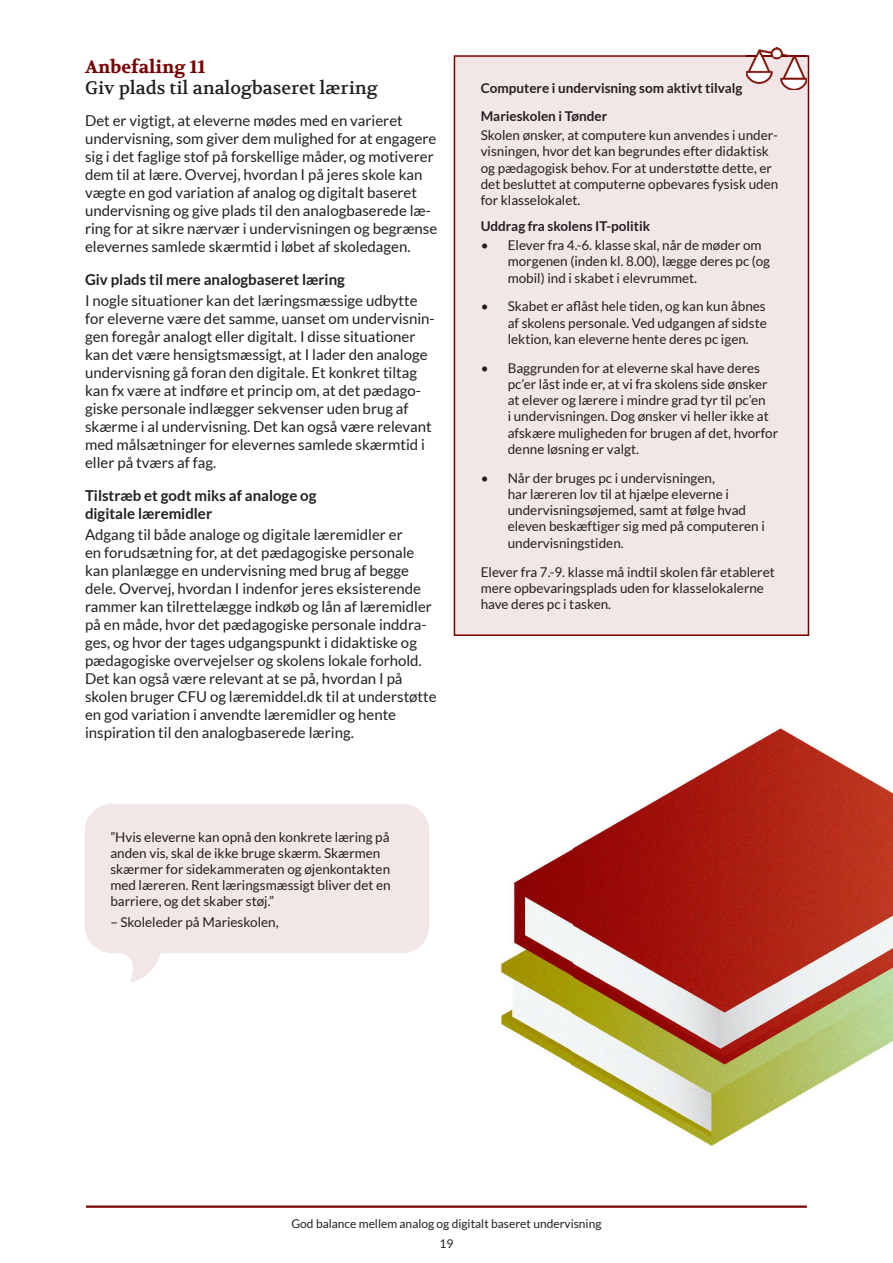
<style>
.page{position:relative;width:893px;height:1263px;background:#fff}
.page>*{position:absolute;margin:0;border:0;box-sizing:border-box;transform-origin:0 0}
.t1{font:18px "Volkhov";color:#231f20}
.t2{font:700 18px "Volkhov";color:#780000}
.t3{font:15px/18px "Lato";color:#231f20}
.t4{font:700 15px/18px "Lato";color:#231f20}
.t5{font:13.5px/16.2px "Lato";color:#231f20}
.t6{font:700 13.5px/27.8px "Lato";color:#231f20}
.t7{font:12px "Lato";color:#231f20}
</style>
<div class="page">
<hr style="left:86px;top:1205px;width:721px;height:3px;background:#780000">
<div style="left:454px;top:55px;width:355px;height:581px;background:#f2e6e6"></div>
<img style="left:746px;top:48px;width:61px;height:42px">
<div style="left:85px;top:804px;width:344px;height:149px;background:#f2e6e6;border-radius:27px"></div>
<svg style="left:100px;top:950px;width:61px;height:32px"></svg>
<img style="left:497px;top:727px;width:396px;height:420px">
<p class="t2" style="left:85px;top:56px;width:122px">Anbefaling 11</p>
<p class="t1" style="left:85px;top:80px;width:294px">Giv plads til analogbaseret læring</p>
<p class="t3" style="left:85px;top:111px;width:354px">Det er vigtigt, at eleverne mødes med en varieret undervisning, som giver dem mulighed for at engagere sig i det faglige stof på forskellige måder, og motiverer dem til at lære. Overvej, hvordan I på jeres skole kan vægte en god variation af analog og digitalt baseret undervisning og give plads til den analogbaserede læ&shy;ring for at sikre nærvær i undervisningen og begrænse elevernes samlede skærmtid i løbet af skoledagen.</p>
<p class="t4" style="left:85px;top:272px;width:261px">Giv plads til mere analogbaseret læring</p>
<p class="t3" style="left:85px;top:291px;width:351px">I nogle situationer kan det læringsmæssige udbytte for eleverne være det samme, uanset om undervisnin&shy;gen foregår analogt eller digitalt. I disse situationer kan det være hensigtsmæssigt, at I lader den analoge undervisning gå foran den digitale. Et konkret tiltag kan fx være at indføre et princip om, at det pædago&shy;giske personale indlægger sekvenser uden brug af skærme i al undervisning. Det kan også være relevant med målsætninger for elevernes samlede skærmtid i eller på tværs af fag.</p>
<p class="t4" style="left:85px;top:488px;width:233px">Tilstræb et godt miks af analoge og digitale læremidler</p>
<p class="t3" style="left:85px;top:525px;width:353px">Adgang til både analoge og digitale læremidler er<br>en forudsætning for, at det pædagogiske personale kan planlægge en undervisning med brug af begge dele. Overvej, hvordan I indenfor jeres eksisterende rammer kan tilrettelægge indkøb og lån af læremidler på en måde, hvor det pædagogiske personale inddra&shy;ges, og hvor der tages udgangspunkt i didaktiske og pædagogiske overvejelser og skolens lokale forhold.<br>Det kan også være relevant at se på, hvordan I på skolen bruger CFU og læremiddel.dk til at understøtte en god variation i anvendte læremidler og hente inspiration til den analogbaserede læring.</p>
<p class="t5" style="left:110px;top:828px;width:282px">”Hvis eleverne kan opnå den konkrete læring på anden vis, skal de ikke bruge skærm. Skærmen skærmer for sidekammeraten og øjenkontakten med læreren. Rent læringsmæssigt bliver det en barriere, og det skaber støj.”</p>
<p class="t5" style="left:110px;top:914px;width:170px">– Skoleleder på Marieskolen,</p>
<p class="t6" style="left:481px;top:75px;width:263px">Computere i undervisning som aktivt tilvalg<br>Marieskolen i Tønder</p>
<p class="t5" style="left:481px;top:127px;width:299px">Skolen ønsker, at computere kun anvendes i under&shy;visningen, hvor det kan begrundes efter didaktisk og pædagogisk behov. For at understøtte dette, er det besluttet at computerne opbevares fysisk uden for klasselokalet.</p>
<p class="t6" style="left:481px;top:213px;width:171px">Uddrag fra skolens IT-politik</p>
<p class="t5" style="left:508px;top:237px;width:264px;text-indent:-27px">• Elever fra 4.-6. klasse skal, når de møder om morgenen (inden kl. 8.00), lægge deres pc (og mobil) ind i skabet i elevrummet.</p>
<p class="t5" style="left:508px;top:298px;width:261px;text-align:justify;text-indent:-27px">• Skabet er aflåst hele tiden, og kan kun åbnes af skolens personale. Ved udgangen af sidste lektion, kan eleverne hente deres pc igen.</p>
<p class="t5" style="left:508px;top:360px;width:272px;text-indent:-27px">• Baggrunden for at eleverne skal have deres pc’er låst inde er, at vi fra skolens side ønsker at elever og lærere i mindre grad tyr til pc’en<br>i undervisningen. Dog ønsker vi heller ikke at afskære muligheden for brugen af det, hvorfor denne løsning er valgt.</p>
<p class="t5" style="left:508px;top:470px;width:259px;text-indent:-27px">• Når der bruges pc i undervisningen,<br>har læreren lov til at hjælpe eleverne i undervisningsøjemed, samt at følge hvad eleven beskæftiger sig med på computeren i undervisningstiden.</p>
<p class="t5" style="left:481px;top:563px;width:296px">Elever fra 7.-9. klasse må indtil skolen får etableret mere opbevaringsplads uden for klasselokalerne have deres pc i tasken.</p>
<p class="t7" style="left:291px;top:1217px;width:311px">God balance mellem analog og digitalt baseret undervisning</p>
<p class="t7" style="left:439px;top:1237px;width:15px">19</p>
</div>
